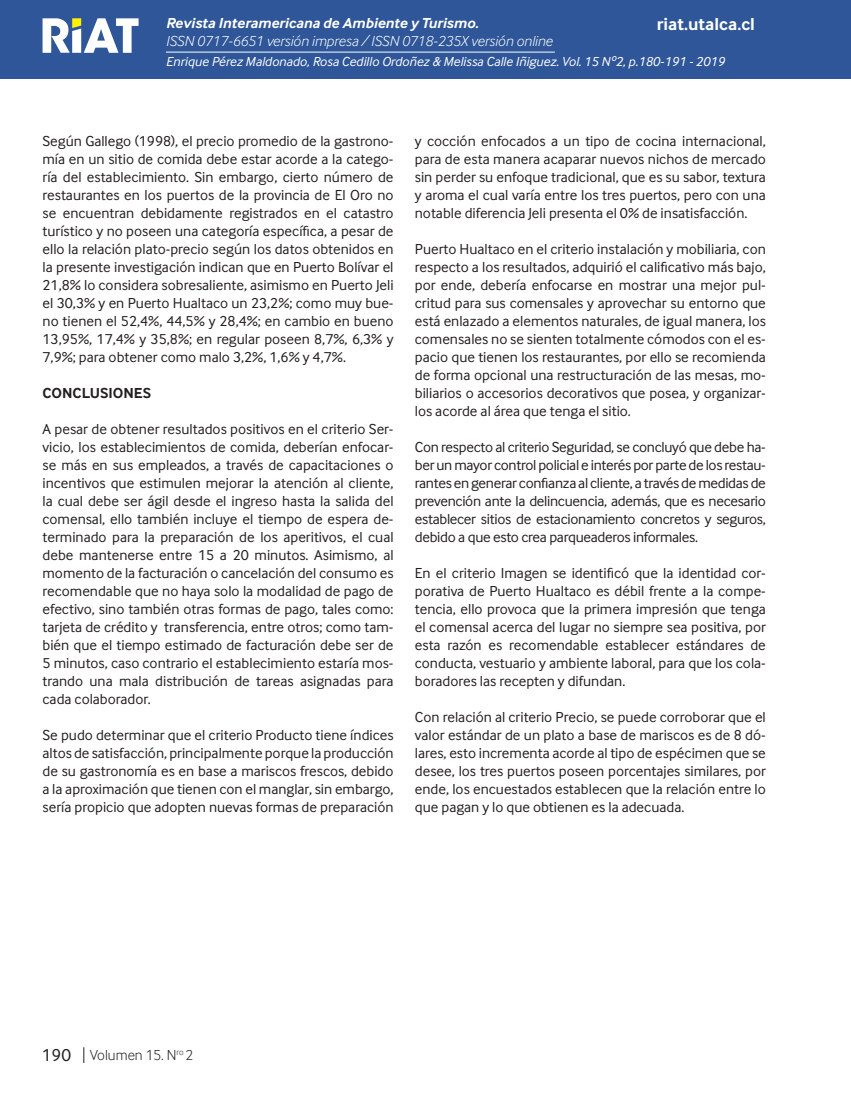
<style>
.page{position:relative;width:851px;height:1106px;background:#fff}
.page>*{position:absolute;margin:0;border:0;box-sizing:border-box;transform-origin:0 0}
.t1{font:700 18px "Inter Face";color:#fff}
.t2{font:15px/18px "Inter Face";color:#231f20;text-align:justify}
.t3{font:italic 300 15px "Inter Face";color:#fff}
.t4{font:italic 700 15px "Inter Face";color:#fff}
.t5{font:300 15px "Inter Face";color:#231f20}
.t6{font:700 15px "Inter Face";color:#231f20}
.t7{font:italic 13.5px "Inter Face";color:#fff}
.s1{font-weight:400;font-size:18px}
</style>
<div class="page">
<div style="left:0;top:0;width:850px;height:79px;background:#2f5699"></div>
<hr style="left:850px;top:0;width:1px;height:79px;background:#2f5699">
<hr style="left:166px;top:52px;width:388px;height:1px;background:#fff">
<svg style="left:43px;top:18px;width:95px;height:35px"></svg>
<svg style="left:83px;top:1047px;width:1px;height:16px"></svg>
<p class="t4" style="left:166px;top:15px;width:314px">Revista Interamericana de Ambiente y Turismo.</p>
<p class="t3" style="left:166px;top:33px;width:388px">ISSN 0717-6651 versión impresa / ISSN 0718-235X versión online</p>
<p class="t1" style="left:656px;top:14px;width:99px">riat.utalca.cl</p>
<p class="t7" style="left:166px;top:54px;width:560px">Enrique Pérez Maldonado, Rosa Cedillo Ordoñez &amp; Melissa Calle Iñiguez. Vol. 15 Nº2, p.180-191 - 2019</p>
<p class="t2" style="left:43px;top:132px;width:352px">Según Gallego (1998), el precio promedio de la gastrono&shy;mía en un sitio de comida debe estar acorde a la catego&shy;ría del establecimiento. Sin embargo, cierto número de restaurantes en los puertos de la provincia de El Oro no se encuentran debidamente registrados en el catastro turístico y no poseen una categoría específica, a pesar de ello la relación plato-precio según los datos obtenidos en la presente investigación indican que en Puerto Bolívar el 21,8% lo considera sobresaliente, asimismo en Puerto Jeli el 30,3% y en Puerto Hualtaco un 23,2%; como muy bue&shy;no tienen el 52,4%, 44,5% y 28,4%; en cambio en bueno 13,95%, 17,4% y 35,8%; en regular poseen 8,7%, 6,3% y 7,9%; para obtener como malo 3,2%, 1,6% y 4,7%.</p>
<p class="t6" style="left:43px;top:384px;width:110px">CONCLUSIONES</p>
<p class="t2" style="left:43px;top:420px;width:352px">A pesar de obtener resultados positivos en el criterio Ser&shy;vicio, los establecimientos de comida, deberían enfocar&shy;se más en sus empleados, a través de capacitaciones o incentivos que estimulen mejorar la atención al cliente, la cual debe ser ágil desde el ingreso hasta la salida del comensal, ello también incluye el tiempo de espera de&shy;terminado para la preparación de los aperitivos, el cual debe mantenerse entre 15 a 20 minutos. Asimismo, al momento de la facturación o cancelación del consumo es recomendable que no haya solo la modalidad de pago de efectivo, sino también otras formas de pago, tales como: tarjeta de crédito y transferencia, entre otros; como tam&shy;bién que el tiempo estimado de facturación debe ser de 5 minutos, caso contrario el establecimiento estaría mos&shy;trando una mala distribución de tareas asignadas para cada colaborador.</p>
<p class="t2" style="left:43px;top:726px;width:352px">Se pudo determinar que el criterio Producto tiene índices altos de satisfacción, principalmente porque la producción de su gastronomía es en base a mariscos frescos, debido a la aproximación que tienen con el manglar, sin embargo, sería propicio que adopten nuevas formas de preparación</p>
<p class="t2" style="left:415px;top:132px;width:352px">y cocción enfocados a un tipo de cocina internacional, para de esta manera acaparar nuevos nichos de mercado sin perder su enfoque tradicional, que es su sabor, textura y aroma el cual varía entre los tres puertos, pero con una notable diferencia Jeli presenta el 0% de insatisfacción.</p>
<p class="t2" style="left:415px;top:240px;width:352px">Puerto Hualtaco en el criterio instalación y mobiliaria, con respecto a los resultados, adquirió el calificativo más bajo, por ende, debería enfocarse en mostrar una mejor pul&shy;critud para sus comensales y aprovechar su entorno que está enlazado a elementos naturales, de igual manera, los comensales no se sienten totalmente cómodos con el es&shy;pacio que tienen los restaurantes, por ello se recomienda de forma opcional una restructuración de las mesas, mo&shy;biliarios o accesorios decorativos que posea, y organizar&shy;los acorde al área que tenga el sitio.</p>
<p class="t2" style="left:415px;top:438px;width:352px">Con respecto al criterio Seguridad, se concluyó que debe ha&shy;ber un mayor control policial e interés por parte de los restau&shy;rantes en generar confianza al cliente, a través de medidas de prevención ante la delincuencia, además, que es necesario establecer sitios de estacionamiento concretos y seguros, debido a que esto crea parqueaderos informales.</p>
<p class="t2" style="left:415px;top:564px;width:352px">En el criterio Imagen se identificó que la identidad cor&shy;porativa de Puerto Hualtaco es débil frente a la compe&shy;tencia, ello provoca que la primera impresión que tenga el comensal acerca del lugar no siempre sea positiva, por esta razón es recomendable establecer estándares de conducta, vestuario y ambiente laboral, para que los cola&shy;boradores las recepten y difundan.</p>
<p class="t2" style="left:415px;top:708px;width:352px">Con relación al criterio Precio, se puede corroborar que el valor estándar de un plato a base de mariscos es de 8 dó&shy;lares, esto incrementa acorde al tipo de espécimen que se desee, los tres puertos poseen porcentajes similares, por ende, los encuestados establecen que la relación entre lo que pagan y lo que obtienen es la adecuada.</p>
<p class="t5" style="left:42px;top:1046px;width:153px"><span class="s1">190</span> Volumen 15. N<sup>ro</sup> 2</p>
</div>
